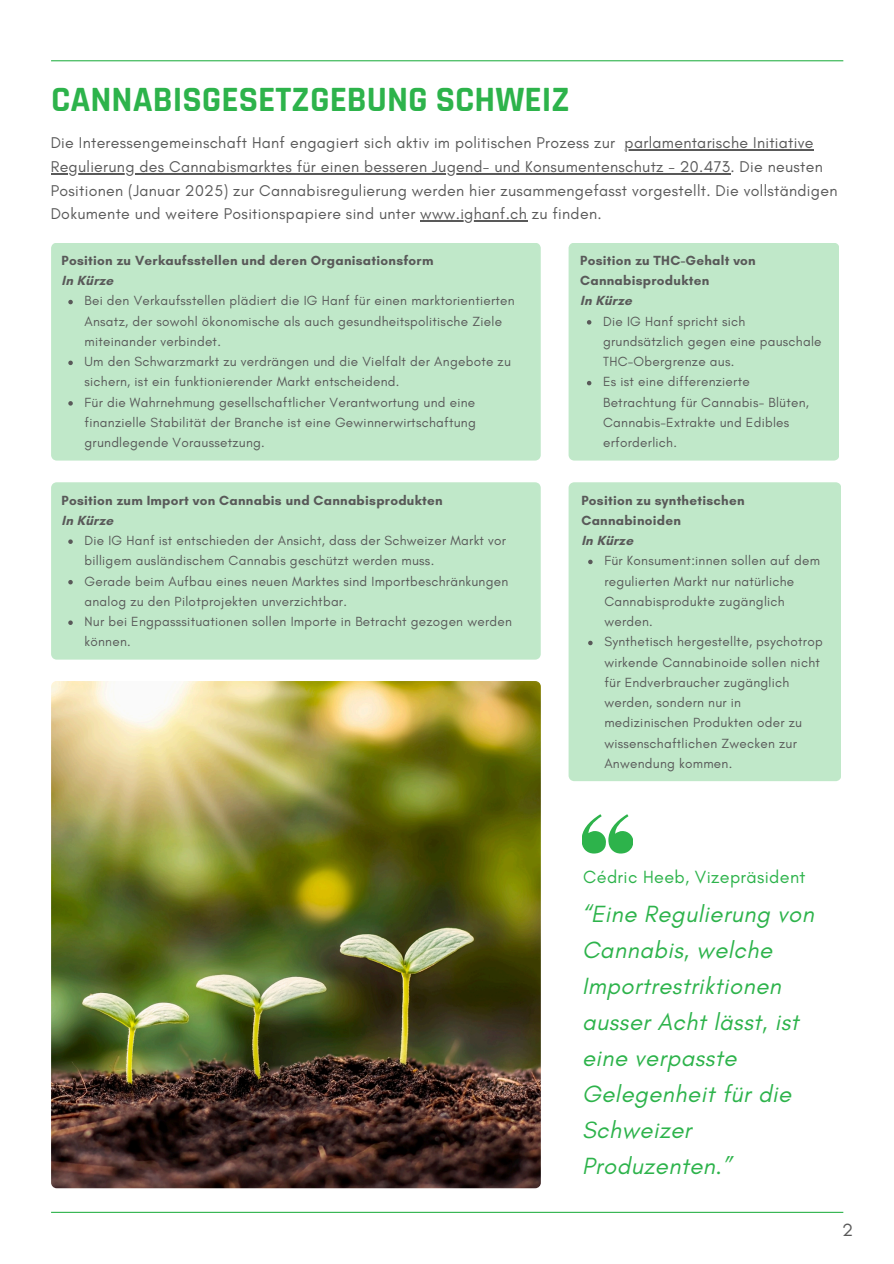
<style>
.page{position:relative;width:894px;height:1264px;background:#fff}
.page>*{position:absolute;margin:0;border:0;box-sizing:border-box;transform-origin:0 0}
.t1{font:700 36px "Rajdhani";color:#2db34b}
.t2{font:italic 23.85px/36px "Glacial Indifference";letter-spacing:.02em;color:#2db34b}
.t3{font:18px "Glacial Indifference";letter-spacing:.02em;color:#2db34b}
.t4{font:18px "Glacial Indifference";color:#595959}
.t5{font:15.9px/23.7px "Glacial Indifference";letter-spacing:.02em;color:#595959}
.t6{font:13.5px/20.2px "Glacial Indifference";letter-spacing:.02em;color:#595959}
.t7{font:700 13.5px/20.2px "Glacial Indifference";letter-spacing:.02em;color:#595959}
</style>
<div class="page">
<svg style="left:582px;top:814px;width:50px;height:39px"></svg>
<hr style="left:51px;top:60px;width:792px;height:1px;background:#2db34b">
<div style="left:568px;top:243px;width:271px;height:217px;background:#c0e8c9"></div>
<div style="left:51px;top:482px;width:489px;height:177px;background:#c0e8c9"></div>
<div style="left:568px;top:482px;width:273px;height:299px;background:#c0e8c9"></div>
<img style="left:51px;top:681px;width:489px;height:507px;border-radius:6px">
<svg style="left:624px;top:149px;width:10px;height:2px"></svg>
<hr style="left:634px;top:149px;width:179px;height:2px;background:#595959">
<hr style="left:51px;top:173px;width:679px;height:1px;background:#595959">
<hr style="left:420px;top:220px;width:107px;height:1px;background:#595959">
<div style="left:51px;top:243px;width:489px;height:217px;background:#c0e8c9"></div>
<svg style="left:68px;top:300px;width:5px;height:4px"></svg>
<svg style="left:68px;top:360px;width:5px;height:5px"></svg>
<svg style="left:68px;top:401px;width:5px;height:4px"></svg>
<svg style="left:68px;top:539px;width:5px;height:5px"></svg>
<svg style="left:68px;top:580px;width:5px;height:4px"></svg>
<svg style="left:68px;top:620px;width:5px;height:5px"></svg>
<svg style="left:586px;top:320px;width:5px;height:4px"></svg>
<svg style="left:586px;top:381px;width:5px;height:4px"></svg>
<svg style="left:588px;top:559px;width:4px;height:5px"></svg>
<svg style="left:588px;top:640px;width:4px;height:5px"></svg>
<hr style="left:51px;top:1211px;width:792px;height:1px;background:#2db34b">
<h1 class="t1" style="left:51px;top:78px;width:520px">CANNABISGESETZGEBUNG SCHWEIZ</h1>
<h4 class="t5" style="left:51px;top:131px;width:565px">Die Interessengemeinschaft Hanf engagiert sich aktiv im politischen Prozess zur</h4>
<h5 class="t5" style="left:624px;top:131px;width:190px">parlamentarische Initiative</h5>
<p class="t5" style="left:51px;top:155px;width:788px">Regulierung des Cannabismarktes für einen besseren Jugend- und Konsumentenschutz - 20.473. Die neusten<br>Positionen (Januar 2025) zur Cannabisregulierung werden hier zusammengefasst vorgestellt. Die vollständigen<br>Dokumente und weitere Positionspapiere sind unter www.ighanf.ch zu finden.</p>
<p class="t7" style="left:62px;top:250px;width:373px">Position zu Verkaufsstellen und deren Organisationsform<br>In Kürze</p>
<h5 class="t6" style="left:84px;top:290px;width:431px">Bei den Verkaufsstellen plädiert die IG Hanf für einen marktorientierten<br>Ansatz, der sowohl ökonomische als auch gesundheitspolitische Ziele miteinander verbindet.</h5>
<p class="t6" style="left:84px;top:351px;width:428px">Um den Schwarzmarkt zu verdrängen und die Vielfalt der Angebote zu sichern, ist ein funktionierender Markt entscheidend.</p>
<p class="t6" style="left:84px;top:392px;width:392px;text-align:justify">Für die Wahrnehmung gesellschaftlicher Verantwortung und eine finanzielle Stabilität der Branche ist eine Gewinnerwirtschaftung grundlegende Voraussetzung.</p>
<p class="t7" style="left:580px;top:250px;width:177px">Position zu THC-Gehalt von<br>Cannabisprodukten<br>In Kürze</p>
<h5 class="t6" style="left:603px;top:311px;width:220px">Die IG Hanf spricht sich grundsätzlich gegen eine pauschale<br>THC-Obergrenze aus.</h5>
<p class="t6" style="left:603px;top:371px;width:207px">Es ist eine differenzierte<br>Betrachtung für Cannabis- Blüten,<br>Cannabis-Extrakte und Edibles erforderlich.</p>
<h5 class="t7" style="left:61px;top:489px;width:382px">Position zum Import von Cannabis und Cannabisprodukten<br>In Kürze</h5>
<p class="t6" style="left:84px;top:530px;width:423px">Die IG Hanf ist entschieden der Ansicht, dass der Schweizer Markt vor billigem ausländischem Cannabis geschützt werden muss.</p>
<p class="t6" style="left:84px;top:570px;width:425px">Gerade beim Aufbau eines neuen Marktes sind Importbeschränkungen analog zu den Pilotprojekten unverzichtbar.</p>
<p class="t6" style="left:84px;top:611px;width:429px">Nur bei Engpasssituationen sollen Importe in Betracht gezogen werden können.</p>
<p class="t7" style="left:581px;top:489px;width:165px">Position zu synthetischen<br>Cannabinoiden<br>In Kürze</p>
<p class="t6" style="left:604px;top:550px;width:217px">Für Konsument:innen sollen auf dem regulierten Markt nur natürliche<br>Cannabisprodukte zugänglich werden.</p>
<h2 class="t6" style="left:604px;top:631px;width:220px">Synthetisch hergestellte, psychotrop wirkende Cannabinoide sollen nicht für Endverbraucher zugänglich werden, sondern nur in medizinischen Produkten oder zu wissenschaftlichen Zwecken zur<br>Anwendung kommen.</h2>
<h3 class="t3" style="left:583px;top:866px;width:224px">Cédric Heeb, Vizepräsident</h3>
<p class="t2" style="left:582px;top:895px;width:233px">“Eine Regulierung von<br>Cannabis, welche<br>Importrestriktionen ausser Acht lässt, ist eine verpasste<br>Gelegenheit für die<br>Schweizer<br>Produzenten.”</p>
<p class="t4" style="left:841px;top:1218px;width:13px">2</p>
</div>
